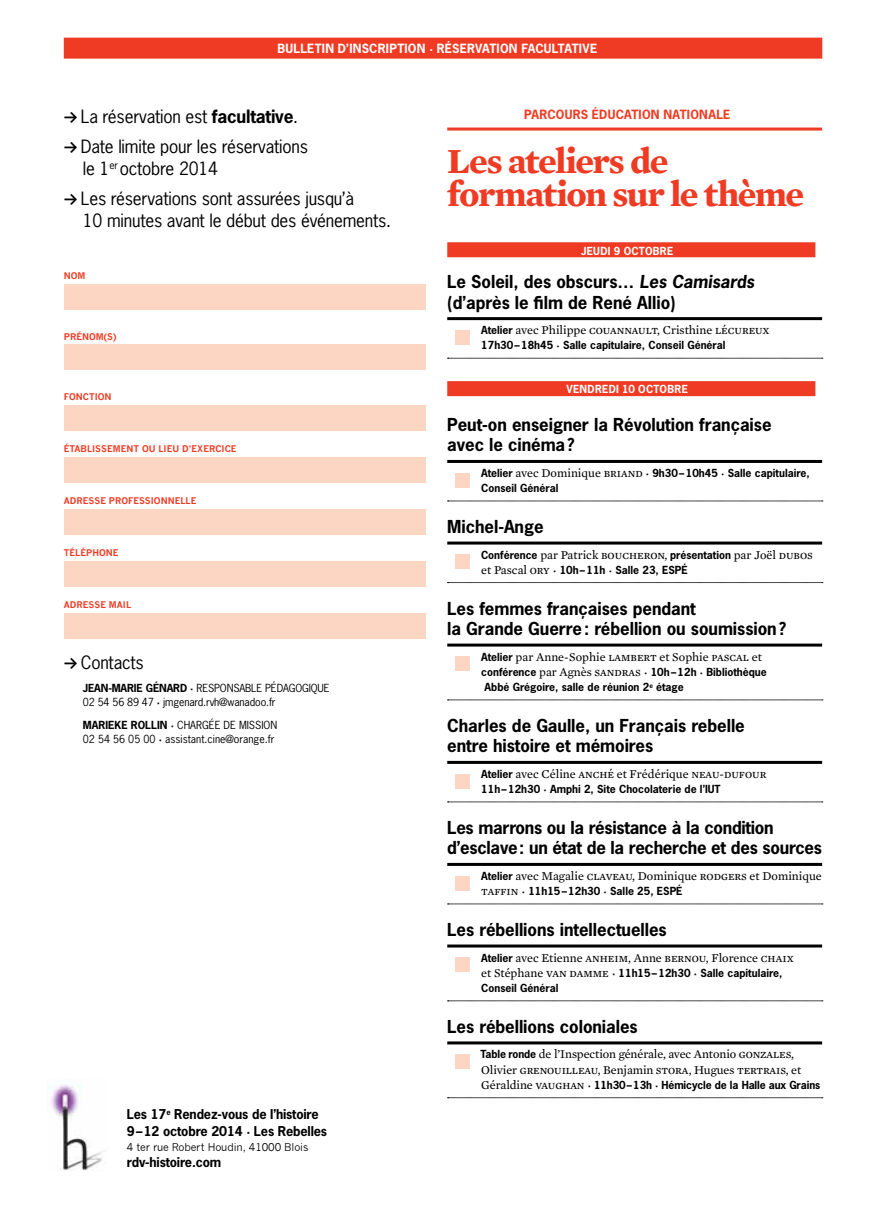
<style>
.page{position:relative;width:893px;height:1212px;background:#fff}
.page>*{position:absolute;margin:0;border:0;box-sizing:border-box;transform-origin:0 0}
.t1{font:700 36px/33px "Mercury Text G2";letter-spacing:-.04em;color:#ef3b23}
.t2{font:17.25px/30.3px "News Gothic Std";letter-spacing:-.01em;color:#000}
.t3{font:700 16.8px/20.4px "News Gothic Std";letter-spacing:-.005em;color:#000}
.t4{font:700 12.75px/16.5px "News Gothic Std";letter-spacing:-.01em;color:#000}
.t5{font:12.3px/15.3px "Mercury Text G2";color:#000}
.t6{font:700 12px "News Gothic Std";letter-spacing:.02em;color:#fff}
.t7{font:700 12px "News Gothic Std";letter-spacing:.02em;color:#ef3b23}
.t8{font:700 10.5px/15.3px "News Gothic Std";color:#000}
.t9{font:10.5px/14.2px "News Gothic Std";letter-spacing:-.01em;color:#000}
.t10{font:700 10.5px "News Gothic Std";letter-spacing:.02em;color:#fff}
.t11{font:10.5px "News Gothic";letter-spacing:-.01em;color:#000}
.t12{font:700 9px "News Gothic";color:#ef3b23}
.s1{font-family:"Akkurat";font-weight:700}
.s2{font-weight:700}
.s3{font-style:italic}
.s4{font-family:"News Gothic Std";font-weight:700;font-size:10.5px}
.s5{font-family:"Mercury Text G2 Roman SC"}
.s6{font-family:"Mercury Text G2";font-weight:400;font-size:12.3px}
.s7{font-family:"Mercury Text G2 Roman SC";font-weight:400;font-size:12.3px}
</style>
<div class="page">
<hr style="left:447px;top:128px;width:375px;height:3px;background:#ef3b23">
<div style="left:447px;top:242px;width:368px;height:15px;background:#ef3b23"></div>
<hr style="left:447px;top:317px;width:375px;height:3px;background:#000">
<svg style="left:447px;top:358px;width:376px;height:1px"></svg>
<div style="left:447px;top:381px;width:368px;height:15px;background:#ef3b23"></div>
<hr style="left:447px;top:460px;width:375px;height:3px;background:#000">
<svg style="left:447px;top:501px;width:376px;height:1px"></svg>
<hr style="left:447px;top:541px;width:375px;height:3px;background:#000">
<svg style="left:447px;top:582px;width:376px;height:1px"></svg>
<hr style="left:447px;top:643px;width:375px;height:3px;background:#000">
<svg style="left:447px;top:700px;width:376px;height:1px"></svg>
<hr style="left:447px;top:761px;width:375px;height:3px;background:#000">
<svg style="left:447px;top:802px;width:376px;height:1px"></svg>
<hr style="left:447px;top:863px;width:375px;height:3px;background:#000">
<svg style="left:447px;top:904px;width:376px;height:1px"></svg>
<hr style="left:447px;top:944px;width:375px;height:3px;background:#000">
<svg style="left:447px;top:1000px;width:376px;height:1px"></svg>
<hr style="left:447px;top:1041px;width:375px;height:3px;background:#000">
<svg style="left:447px;top:1097px;width:376px;height:1px"></svg>
<div style="left:456px;top:330px;width:14px;height:15px;background:#fdd6c3"></div>
<div style="left:456px;top:473px;width:14px;height:14px;background:#fdd6c3"></div>
<div style="left:456px;top:555px;width:14px;height:14px;background:#fdd6c3"></div>
<div style="left:456px;top:657px;width:14px;height:14px;background:#fdd6c3"></div>
<div style="left:456px;top:774px;width:14px;height:14px;background:#fdd6c3"></div>
<div style="left:456px;top:876px;width:14px;height:14px;background:#fdd6c3"></div>
<div style="left:456px;top:958px;width:14px;height:14px;background:#fdd6c3"></div>
<div style="left:456px;top:1055px;width:14px;height:14px;background:#fdd6c3"></div>
<div style="left:64px;top:38px;width:758px;height:21px;background:#ef3b23"></div>
<div style="left:64px;top:284px;width:361px;height:25px;background:#fdd6c3"></div>
<div style="left:64px;top:344px;width:361px;height:26px;background:#fdd6c3"></div>
<div style="left:64px;top:405px;width:361px;height:25px;background:#fdd6c3"></div>
<div style="left:64px;top:457px;width:361px;height:25px;background:#fdd6c3"></div>
<div style="left:64px;top:509px;width:361px;height:25px;background:#fdd6c3"></div>
<div style="left:64px;top:561px;width:361px;height:25px;background:#fdd6c3"></div>
<div style="left:64px;top:613px;width:361px;height:25px;background:#fdd6c3"></div>
<img style="left:48px;top:1084px;width:54px;height:87px">
<p class="t6" style="left:277px;top:40px;width:168px">bulletin d’inscription · RÉSERVATION</p>
<p class="t6" style="left:521px;top:40px;width:77px">facultative</p>
<h2 class="t2" style="left:64px;top:101px;width:246px"><span class="s1">≥</span> La réservation est <span class="s2">facultative</span>. <span class="s1">≥</span> Date limite pour les réservations</h2>
<h2 class="t2" style="left:64px;top:153px;width:292px;text-indent:19px">le 1<sup>er</sup> octobre 2014<br><span class="s1">≥</span> Les réservations sont assurées jusqu’à</h2>
<h2 class="t2" style="left:83px;top:205px;width:310px">10 minutes avant le début des événements.</h2>
<p class="t12" style="left:64px;top:270px;width:23px">NOM</p>
<p class="t12" style="left:64px;top:331px;width:54px">PRÉNOM(S)</p>
<p class="t12" style="left:64px;top:391px;width:49px">FONCTION</p>
<p class="t12" style="left:64px;top:443px;width:174px">ÉTABLISSEMENT OU LIEU D’EXERCICE</p>
<p class="t12" style="left:64px;top:495px;width:134px">ADRESSE PROFESSIONNELLE</p>
<p class="t12" style="left:64px;top:547px;width:7px">TÉLÉP</p>
<p class="t12" style="left:92px;top:547px;width:14px">HONE</p>
<p class="t12" style="left:64px;top:599px;width:69px">ADRESSE MAIL</p>
<h2 class="t2" style="left:64px;top:647px;width:82px"><span class="s1">≥</span> Contacts</h2>
<p class="t8" style="left:83px;top:680px;width:78px">Jean-Marie GÉNARD</p>
<p class="t9" style="left:83px;top:680px;width:248px;text-indent:107px"><span class="s2">·</span> Responsable pédagogique<br>02 54 56 89 47 <span class="s2">·</span> jmgenard.rvh@wanadoo.fr</p>
<p class="t8" style="left:83px;top:717px;width:55px">Marieke ROLLIN</p>
<p class="t9" style="left:83px;top:717px;width:196px;text-align:right"><span class="s2">·</span> chargée de mission<br>02 54 56 05 00 <span class="s2">·</span> assistant.cine@orange.fr</p>
<p class="t4" style="left:127px;top:1106px;width:202px">Les 17<sup>e</sup> Rendez-vous de l’histoire<br>9–12 octobre 2014 · Les Rebelles</p>
<p class="t11" style="left:127px;top:1141px;width:183px">4 ter rue Robert Houdin, 41000 Blois</p>
<p class="t4" style="left:127px;top:1154px;width:96px">rdv-histoire.com</p>
<p class="t7" style="left:524px;top:107px;width:208px">parcours éducation nationale</p>
<h1 class="t1" style="left:447px;top:145px;width:358px">Les ateliers de formation sur le thème</h1>
<p class="t10" style="left:581px;top:244px;width:94px">jeudi 9 octobre</p>
<h3 class="t3" style="left:447px;top:271px;width:309px">Le Soleil, des obscurs… <span class="s3">Les Camisards </span>(d’après le film de René Allio)</h3>
<p class="t5" style="left:481px;top:322px;width:290px"><span class="s4">Atelier</span> avec Philippe <span class="s5">couannault</span>, Cristhine <span class="s5">lécureux</span></p>
<p class="t8" style="left:481px;top:338px;width:246px">17h30–18h45 · Salle capitulaire, Conseil Général</p>
<p class="t10" style="left:566px;top:382px;width:123px">vendredi 10 octobre</p>
<h3 class="t3" style="left:447px;top:414px;width:326px">Peut-on enseigner la Révolution française avec le cinéma?</h3>
<p class="t8" style="left:481px;top:465px;width:330px">Atelier <span class="s6">avec Dominique</span> <span class="s7">briand</span> · 9h30–10h45 · Salle capitulaire,<br>Conseil Général</p>
<h3 class="t3" style="left:447px;top:516px;width:98px">Michel-Ange</h3>
<p class="t8" style="left:481px;top:547px;width:333px">Conférence <span class="s6">par Patrick</span> <span class="s7">boucheron</span><span class="s6">,</span> présentation <span class="s6">par Joël</span> <span class="s7">dubos </span><span class="s6">et Pascal</span> <span class="s7">ory</span> · 10h–11h · Salle 23, ESPÉ</p>
<h3 class="t3" style="left:447px;top:598px;width:340px">Les femmes françaises pendant<br>la Grande Guerre: rébellion ou soumission?</h3>
<p class="t5" style="left:481px;top:649px;width:282px"><span class="s4">Atelier</span> par Anne-Sophie <span class="s5">lambert</span> et Sophie <span class="s5">pascal</span> et</p>
<p class="t8" style="left:485px;top:664px;width:284px;text-indent:-3px">conférence <span class="s6">par Agnès</span> <span class="s7">sandras</span> · 10h–12h · Bibliothèque<br>Abbé Grégoire, salle de réunion 2<sup>e</sup> étage</p>
<h3 class="t3" style="left:447px;top:715px;width:299px">Charles de Gaulle, un Français rebelle entre histoire et mémoires</h3>
<p class="t5" style="left:481px;top:766px;width:287px"><span class="s4">Atelier</span> avec Céline <span class="s5">anché</span> et Frédérique <span class="s5">neau-dufour</span></p>
<p class="t8" style="left:481px;top:781px;width:230px">11h–12h30 · Amphi 2, Site Chocolaterie de l’IUT</p>
<h3 class="t3" style="left:447px;top:817px;width:376px">Les marrons ou la résistance à la condition d’esclave: un état de la recherche et des sources</h3>
<p class="t5" style="left:481px;top:868px;width:342px"><span class="s4">Atelier</span> avec Magalie <span class="s5">claveau</span>, Dominique <span class="s5">rodgers</span> et Dominique</p>
<p class="t8" style="left:481px;top:883px;width:183px"><span class="s7">taffin</span> · 11h15–12h30 · Salle 25, ESPÉ</p>
<h3 class="t3" style="left:447px;top:919px;width:221px">Les rébellions intellectuelles</h3>
<p class="t5" style="left:481px;top:950px;width:314px"><span class="s4">Atelier</span> avec Etienne <span class="s5">anheim</span>, Anne <span class="s5">bernou</span>, Florence <span class="s5">chaix</span></p>
<p class="t8" style="left:481px;top:965px;width:303px"><span class="s6">et Stéphane</span> <span class="s7">van damme</span> · 11h15–12h30 · Salle capitulaire,<br>Conseil Général</p>
<h3 class="t3" style="left:447px;top:1016px;width:192px">Les rébellions coloniales</h3>
<p class="t5" style="left:481px;top:1047px;width:322px"><span class="s4">Table ronde</span> de l’Inspection générale, avec Antonio <span class="s5">gonzales</span>,<br>Olivier <span class="s5">grenouilleau</span>, Benjamin <span class="s5">stora</span>, Hugues <span class="s5">tertrais</span>, et</p>
<p class="t8" style="left:481px;top:1077px;width:341px"><span class="s6">Géraldine</span> <span class="s7">vaughan</span> · 11h30–13h · Hémicycle de la Halle aux Grains</p>
</div>
